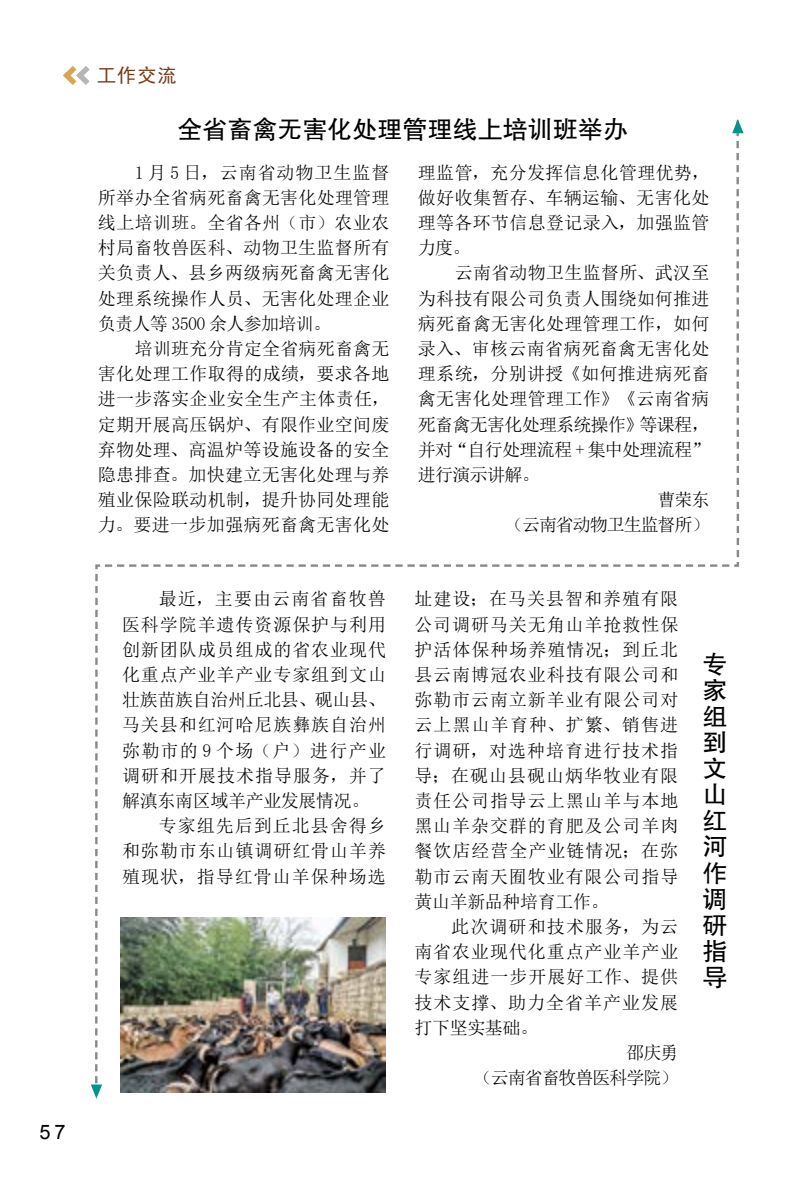
<style>
.page{position:relative;width:806px;height:1191px;background:#fff}
.page>*{position:absolute;margin:0;border:0;box-sizing:border-box;transform-origin:0 0}
.t1{font:25px/26px "FZHTJW GB1 0";color:#000;text-align:justify}
.t2{font:20px "Arial";color:#000}
.t3{font:19px "Sim Hei";color:#773b18}
.t4{font:18px/25.2px "Sim Sun";letter-spacing:.02em;color:#000;text-align:justify}
.t5{font:18px "Sim Sun";letter-spacing:.05em;color:#000}
.t6{font:18px "Sim Sun";letter-spacing:.055em;color:#000}
.t7{font:18px "Sim Sun";letter-spacing:-.04em;color:#000}
.t8{font:18px "Sim Sun";letter-spacing:-.02em;color:#000}
.t9{font:18px "Sim Sun";letter-spacing:-.06em;color:#000}
.t10{font:18px "Sim Sun";letter-spacing:.06em;color:#000}
.t11{font:18px "Sim Sun";letter-spacing:.07em;color:#000}
</style>
<div class="page">
<svg style="left:63px;top:66px;width:27px;height:19px"></svg>
<img style="left:95px;top:564px;width:291px;height:529px">
<svg style="left:102px;top:119px;width:641px;height:448px"></svg>
<svg style="left:91px;top:574px;width:11px;height:525px"></svg>
<p class="t2" style="left:39px;top:1118px;width:28px">57</p>
<p class="t3" style="left:97px;top:65px;width:81px">工作交流</p>
<h1 class="t1" style="left:177px;top:116px;width:451px">全省畜禽无害化处理管理线上培训班举办</h1>
<p class="t4" style="left:98px;top:159px;width:293px;text-indent:37px">1 月 5 日，云南省动物卫生监督所举办全省病死畜禽无害化处理管理线上培训班。全省各州（市）农业农村局畜牧兽医科、动物卫生监督所有关负责人、县乡两级病死畜禽无害化处理系统操作人员、无害化处理企业负责人等 3500 余人参加培训。</p>
<p class="t4" style="left:98px;top:336px;width:293px;text-indent:37px">培训班充分肯定全省病死畜禽无害化处理工作取得的成绩，要求各地进一步落实企业安全生产主体责任，定期开展高压锅炉、有限作业空间废弃物处理、高温炉等设施设备的安全隐患排查。加快建立无害化处理与养殖业保险联动机制，提升协同处理能力。要进一步加强病死畜禽无害化处</p>
<p class="t4" style="left:417px;top:159px;width:293px">理监管，充分发挥信息化管理优势，做好收集暂存、车辆运输、无害化处理等各环节信息登记录入，加强监管力度。</p>
<p class="t4" style="left:454px;top:260px;width:256px">云南省动物卫生监督所、武汉至</p>
<p class="t4" style="left:417px;top:285px;width:293px">为科技有限公司负责人围绕如何推进</p>
<p class="t4" style="left:417px;top:311px;width:293px">病死畜禽无害化处理管理工作，如何</p>
<p class="t4" style="left:417px;top:336px;width:293px">录入、审核云南省病死畜禽无害化处</p>
<p class="t4" style="left:417px;top:361px;width:293px">理系统，分别讲授《如何推进病死畜</p>
<p class="t4" style="left:417px;top:386px;width:293px">禽无害化处理管理工作》《云南省病</p>
<p class="t7" style="left:417px;top:415px;width:293px">死畜禽无害化处理系统操作》等课程，</p>
<p class="t7" style="left:417px;top:440px;width:293px">并对“自行处理流程 + 集中处理流程”</p>
<p class="t4" style="left:417px;top:462px;width:123px">进行演示讲解。</p>
<p class="t4" style="left:657px;top:487px;width:53px">曹荣东</p>
<p class="t9" style="left:505px;top:515px;width:206px">（云南省动物卫生监督所）</p>
<p class="t10" style="left:159px;top:590px;width:228px">最近，主要由云南省畜牧兽</p>
<p class="t5" style="left:122px;top:615px;width:265px">医科学院羊遗传资源保护与利用</p>
<p class="t5" style="left:122px;top:640px;width:265px">创新团队成员组成的省农业现代</p>
<p class="t5" style="left:122px;top:665px;width:265px">化重点产业羊产业专家组到文山</p>
<p class="t8" style="left:122px;top:690px;width:265px">壮族苗族自治州丘北县、砚山县、</p>
<p class="t5" style="left:122px;top:716px;width:265px">马关县和红河哈尼族彝族自治州</p>
<p class="t11" style="left:122px;top:741px;width:265px">弥勒市的 9 个场（户）进行产业</p>
<p class="t6" style="left:122px;top:766px;width:265px">调研和开展技术指导服务，并了</p>
<p class="t8" style="left:122px;top:791px;width:249px">解滇东南区域羊产业发展情况。</p>
<p class="t6" style="left:159px;top:816px;width:228px">专家组先后到丘北县舍得乡</p>
<p class="t5" style="left:122px;top:842px;width:265px">和弥勒市东山镇调研红骨山羊养</p>
<p class="t6" style="left:122px;top:867px;width:265px">殖现状，指导红骨山羊保种场选</p>
<p class="t4" style="left:414px;top:586px;width:265px">址建设；在马关县智和养殖有限公司调研马关无角山羊抢救性保护活体保种场养殖情况；到丘北县云南博冠农业科技有限公司和弥勒市云南立新羊业有限公司对云上黑山羊育种、扩繁、销售进行调研，对选种培育进行技术指导；在砚山县砚山炳华牧业有限责任公司指导云上黑山羊与本地黑山羊杂交群的育肥及公司羊肉餐饮店经营全产业链情况；在弥勒市云南天囿牧业有限公司指导黄山羊新品种培育工作。</p>
<p class="t10" style="left:451px;top:917px;width:228px">此次调研和技术服务，为云</p>
<p class="t5" style="left:414px;top:942px;width:265px">南省农业现代化重点产业羊产业</p>
<p class="t6" style="left:414px;top:968px;width:265px">专家组进一步开展好工作、提供</p>
<p class="t6" style="left:414px;top:993px;width:265px">技术支撑、助力全省羊产业发展</p>
<p class="t4" style="left:414px;top:1014px;width:125px">打下坚实基础。</p>
<p class="t4" style="left:626px;top:1040px;width:53px">邵庆勇</p>
<p class="t9" style="left:473px;top:1068px;width:206px">（云南省畜牧兽医科学院）</p>
<h1 class="t1" style="left:702px;top:652px;width:25px">专家组到文山红河作调研指导</h1>
</div>
